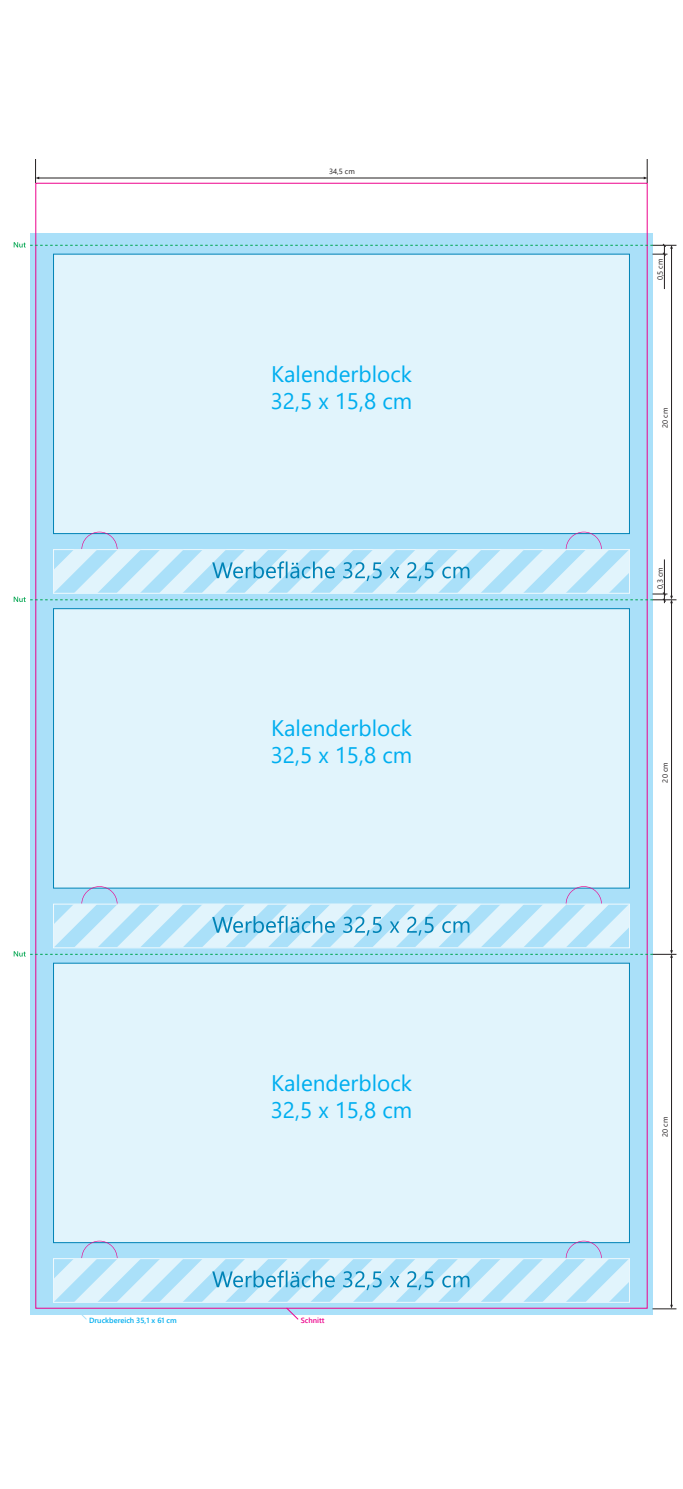
<style>
.page{position:relative;width:683px;height:1489px;background:#fff}
.page>*{position:absolute;margin:0;border:0;box-sizing:border-box;transform-origin:0 0}
.t1{font:22.5px/27px "Segoe UI";color:#00aeef}
.t2{font:7.5px "Segoe UI";color:#231f20}
.t3{font:600 7.5px "Segoe UI";color:#00aeef}
.t4{font:600 7.5px "Segoe UI";color:#ed028c}
</style>
<div class="page">
<div style="left:30px;top:233px;width:622px;height:1080px;background:#aae0f9"></div>
<div style="left:53px;top:254px;width:576px;height:280px;background:#e1f4fc;border:1px solid #0083b6"></div>
<div style="left:53px;top:608px;width:576px;height:280px;background:#e1f4fc;border:1px solid #0083b6"></div>
<div style="left:53px;top:962px;width:576px;height:280px;background:#e1f4fc"></div>
<hr style="left:38px;top:178px;width:606px;height:1px;background:#231f20">
<svg style="left:643px;top:159px;width:4px;height:24px"></svg>
<svg style="left:35px;top:159px;width:4px;height:24px"></svg>
<hr style="left:671px;top:248px;width:1px;height:348px;background:#231f20">
<hr style="left:671px;top:602px;width:1px;height:349px;background:#231f20">
<hr style="left:671px;top:956px;width:1px;height:349px;background:#231f20">
<svg style="left:652px;top:1304px;width:24px;height:5px"></svg>
<hr style="left:663px;top:245px;width:1px;height:44px;background:#231f20">
<svg style="left:14px;top:242px;width:662px;height:14px"></svg>
<svg style="left:14px;top:531px;width:662px;height:72px"></svg>
<svg style="left:14px;top:886px;width:662px;height:71px"></svg>
<svg style="left:54px;top:1240px;width:574px;height:80px"></svg>
<p class="t2" style="left:329px;top:165px;width:27px">34,5 cm</p>
<p class="t1" style="left:270px;top:358px;width:143px">Kalenderblock<br>32,5 x 15,8 cm</p>
<p class="t1" style="left:270px;top:713px;width:143px">Kalenderblock<br>32,5 x 15,8 cm</p>
<p class="t1" style="left:270px;top:1067px;width:143px">Kalenderblock<br>32,5 x 15,8 cm</p>
<p class="t3" style="left:89px;top:1312px;width:89px">Druckbereich 35,1 x 61 cm</p>
<p class="t4" style="left:300px;top:1312px;width:25px">Schnitt</p>
<p class="t2" style="left:652px;top:280px;width:23px;rotate:-90deg">0,5 cm</p>
<p class="t2" style="left:657px;top:428px;width:22px;rotate:-90deg">20 cm</p>
<p class="t2" style="left:652px;top:589px;width:23px;rotate:-90deg">0,3 cm</p>
<p class="t2" style="left:657px;top:782px;width:22px;rotate:-90deg">20 cm</p>
<p class="t2" style="left:657px;top:1136px;width:22px;rotate:-90deg">20 cm</p>
</div>
